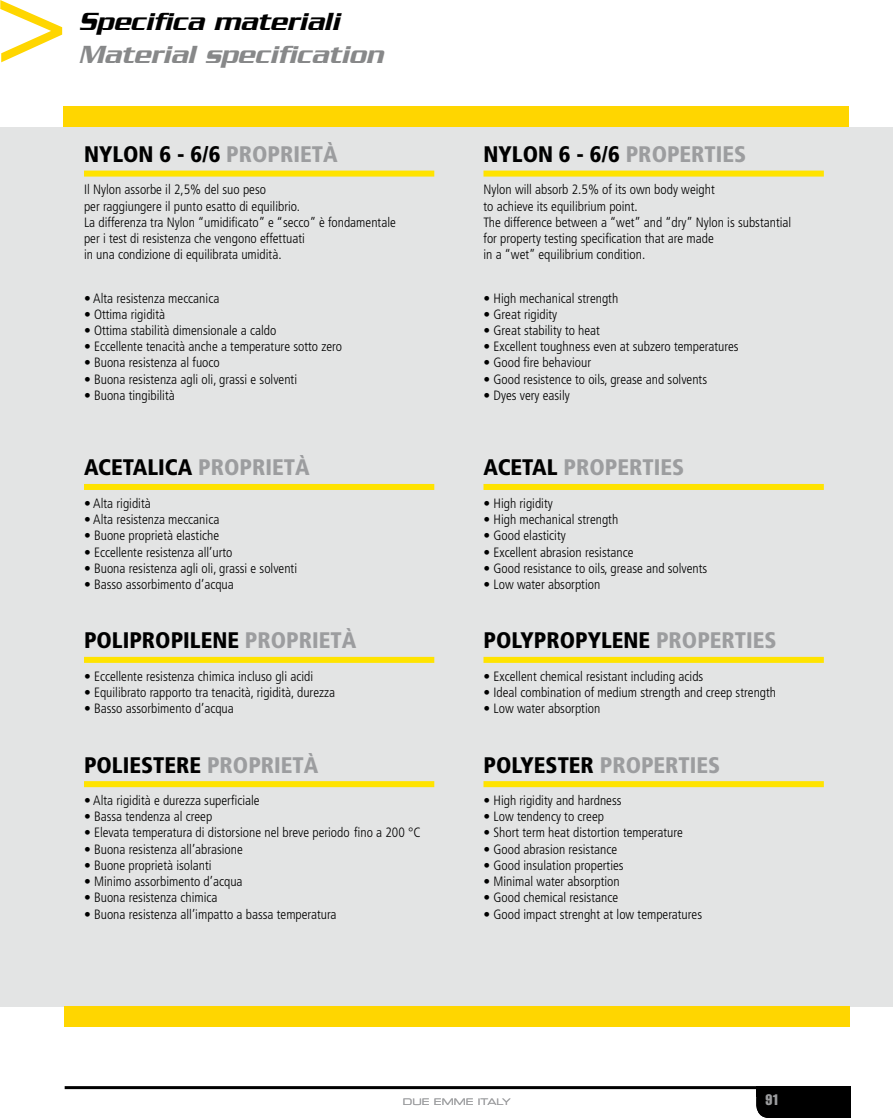
<style>
.page{position:relative;width:893px;height:1118px;background:#fff}
.page>*{position:absolute;margin:0;border:0;box-sizing:border-box;transform-origin:0 0}
.t1{font:italic 500 26.85px "Serpentine";color:#878889}
.t2{font:italic 500 26.85px "Serpentine";color:#000}
.t3{font:900 condensed 22.5px "Frutiger";color:#000}
.t4{font:900 condensed 22.5px "Frutiger";color:#9c9d9f}
.t5{font:extra-condensed 15px "Helvetica";color:#9c9d9f}
.t6{font:300 condensed 13.5px/16.2px "Frutiger";color:#000}
.t7{font:9px "Eurostile Extended Two";color:#9c9d9f}
.s1{color:#9c9d9f}
</style>
<div class="page">
<div style="left:0;top:127px;width:892px;height:879px;background:#e3e4e4"></div>
<div style="left:756px;top:1088px;width:94px;height:29px;background:#000"></div>
<div style="left:84px;top:170px;width:350px;height:6px;background:#ffe300"></div>
<div style="left:84px;top:484px;width:350px;height:6px;background:#ffe300"></div>
<div style="left:84px;top:656px;width:350px;height:6px;background:#ffe300"></div>
<div style="left:84px;top:781px;width:350px;height:6px;background:#ffe300"></div>
<div style="left:483px;top:170px;width:340px;height:6px;background:#ffe300"></div>
<div style="left:483px;top:484px;width:340px;height:6px;background:#ffe300"></div>
<div style="left:483px;top:656px;width:340px;height:6px;background:#ffe300"></div>
<div style="left:483px;top:781px;width:340px;height:6px;background:#ffe300"></div>
<svg style="left:0;top:0;width:62px;height:62px"></svg>
<div style="left:64px;top:1006px;width:786px;height:20px;background:#ffd600"></div>
<div style="left:63px;top:106px;width:786px;height:21px;background:#ffd600"></div>
<hr style="left:65px;top:1085px;width:785px;height:3px;background:#000">
<h1 class="t2" style="left:79px;top:7px;width:262px">Specifica materiali</h1>
<h1 class="t1" style="left:79px;top:39px;width:306px">Material specification</h1>
<h2 class="t3" style="left:84px;top:141px;width:168px">NYLON 6 - 6/6 <span class="s1">PROPRIET</span></h2>
<h2 class="t4" style="left:323px;top:141px;width:16px">À</h2>
<p class="t6" style="left:84px;top:182px;width:313px">Il Nylon assorbe il 2,5% del suo peso<br>per raggiungere il punto esatto di equilibrio.<br>La differenza tra Nylon “umidificato” e “secco” è fondamentale per i test di resistenza che vengono effettuati<br>in una condizione di equilibrata umidità.</p>
<p class="t6" style="left:84px;top:290px;width:137px">• Alta resistenza meccanica</p>
<p class="t6" style="left:84px;top:306px;width:83px">• Ottima rigidità</p>
<p class="t6" style="left:84px;top:322px;width:194px">• Ottima stabilità dimensionale a caldo</p>
<p class="t6" style="left:84px;top:338px;width:259px">• Eccellente tenacità anche a temperature sotto zero</p>
<p class="t6" style="left:84px;top:355px;width:137px">• Buona resistenza al fuoco</p>
<p class="t6" style="left:84px;top:371px;width:215px">• Buona resistenza agli oli, grassi e solventi</p>
<p class="t6" style="left:84px;top:387px;width:92px">• Buona tingibilità</p>
<h2 class="t3" style="left:84px;top:454px;width:27px">ACETALICA</h2>
<h2 class="t4" style="left:198px;top:454px;width:26px">PROPRIET</h2>
<h2 class="t4" style="left:295px;top:454px;width:16px">À</h2>
<p class="t6" style="left:84px;top:495px;width:68px">• Alta rigidità</p>
<p class="t6" style="left:84px;top:511px;width:137px">• Alta resistenza meccanica</p>
<p class="t6" style="left:84px;top:527px;width:137px">• Buone proprietà elastiche</p>
<p class="t6" style="left:84px;top:544px;width:150px">• Eccellente resistenza all’urto</p>
<p class="t6" style="left:84px;top:560px;width:215px">• Buona resistenza agli oli, grassi e solventi</p>
<p class="t6" style="left:84px;top:576px;width:151px">• Basso assorbimento d’acqua</p>
<h2 class="t3" style="left:84px;top:627px;width:26px">POLIPROPILENE</h2>
<h2 class="t4" style="left:245px;top:627px;width:26px">PROPRIET</h2>
<h2 class="t4" style="left:342px;top:627px;width:16px">À</h2>
<p class="t6" style="left:84px;top:668px;width:230px">• Eccellente resistenza chimica incluso gli acidi</p>
<p class="t6" style="left:84px;top:684px;width:252px">• Equilibrato rapporto tra tenacità, rigidità, durezza</p>
<p class="t6" style="left:84px;top:700px;width:151px">• Basso assorbimento d’acqua</p>
<h2 class="t3" style="left:84px;top:751px;width:149px">POLIESTERE <span class="s1">PROPRIET</span></h2>
<h2 class="t4" style="left:304px;top:751px;width:16px">À</h2>
<p class="t6" style="left:84px;top:792px;width:177px">• Alta rigidità e durezza superficiale</p>
<p class="t6" style="left:84px;top:808px;width:130px">• Bassa tendenza al creep</p>
<p class="t6" style="left:84px;top:824px;width:338px">• Elevata temperatura di distorsione nel breve periodo fino a 200 °C</p>
<p class="t6" style="left:84px;top:841px;width:160px">• Buona resistenza all’abrasione</p>
<p class="t6" style="left:84px;top:857px;width:129px">• Buone proprietà isolanti</p>
<p class="t6" style="left:84px;top:873px;width:160px">• Minimo assorbimento d’acqua</p>
<p class="t6" style="left:84px;top:889px;width:135px">• Buona resistenza chimica</p>
<p class="t6" style="left:84px;top:905px;width:254px">• Buona resistenza all’impatto a bassa temperatura</p>
<h2 class="t3" style="left:483px;top:141px;width:169px">NYLON 6 - 6/6 <span class="s1">PROP</span></h2>
<h2 class="t4" style="left:679px;top:141px;width:68px">ERTIES</h2>
<p class="t6" style="left:483px;top:182px;width:309px">Nylon will absorb 2.5% of its own body weight<br>to achieve its equilibrium point.<br>The difference between a “wet” and “dry” Nylon is substantial for property testing specification that are made<br>in a “wet” equilibrium condition.</p>
<p class="t6" style="left:483px;top:290px;width:136px">• High mechanical strength</p>
<p class="t6" style="left:483px;top:306px;width:75px">• Great rigidity</p>
<p class="t6" style="left:483px;top:322px;width:118px">• Great stability to heat</p>
<p class="t6" style="left:483px;top:338px;width:257px">• Excellent toughness even at subzero temperatures</p>
<p class="t6" style="left:483px;top:355px;width:109px">• Good fire behaviour</p>
<p class="t6" style="left:483px;top:371px;width:225px">• Good resistence to oils, grease and solvents</p>
<p class="t6" style="left:483px;top:387px;width:88px">• Dyes very easily</p>
<h2 class="t3" style="left:483px;top:454px;width:107px">ACETAL <span class="s1">PROP</span></h2>
<h2 class="t4" style="left:617px;top:454px;width:68px">ERTIES</h2>
<p class="t6" style="left:483px;top:495px;width:71px">• High rigidity</p>
<p class="t6" style="left:483px;top:511px;width:136px">• High mechanical strength</p>
<p class="t6" style="left:483px;top:527px;width:84px">• Good elasticity</p>
<p class="t6" style="left:483px;top:544px;width:151px">• Excellent abrasion resistance</p>
<p class="t6" style="left:483px;top:560px;width:225px">• Good resistance to oils, grease and solvents</p>
<p class="t6" style="left:483px;top:576px;width:118px">• Low water absorption</p>
<h2 class="t3" style="left:483px;top:627px;width:200px">POLYPROPYLENE <span class="s1">PROP</span></h2>
<h2 class="t4" style="left:710px;top:627px;width:68px">ERTIES</h2>
<p class="t6" style="left:483px;top:668px;width:221px">• Excellent chemical resistant including acids</p>
<p class="t6" style="left:483px;top:684px;width:294px">• Ideal combination of medium strength and creep strength</p>
<p class="t6" style="left:483px;top:700px;width:118px">• Low water absorption</p>
<h2 class="t3" style="left:483px;top:751px;width:143px">POLYESTER <span class="s1">PROP</span></h2>
<h2 class="t4" style="left:653px;top:751px;width:68px">ERTIES</h2>
<p class="t6" style="left:483px;top:792px;width:139px">• High rigidity and hardness</p>
<p class="t6" style="left:483px;top:808px;width:122px">• Low tendency to creep</p>
<p class="t6" style="left:483px;top:824px;width:201px">• Short term heat distortion temperature</p>
<p class="t6" style="left:483px;top:841px;width:135px">• Good abrasion resistance</p>
<p class="t6" style="left:483px;top:857px;width:142px">• Good insulation properties</p>
<p class="t6" style="left:483px;top:873px;width:138px">• Minimal water absorption</p>
<p class="t6" style="left:483px;top:889px;width:136px">• Good chemical resistance</p>
<p class="t6" style="left:483px;top:905px;width:220px">• Good impact strenght at low temperatures</p>
<p class="t7" style="left:403px;top:1095px;width:110px">DUE EMME ITALY</p>
<p class="t5" style="left:765px;top:1090px;width:15px">91</p>
</div>
